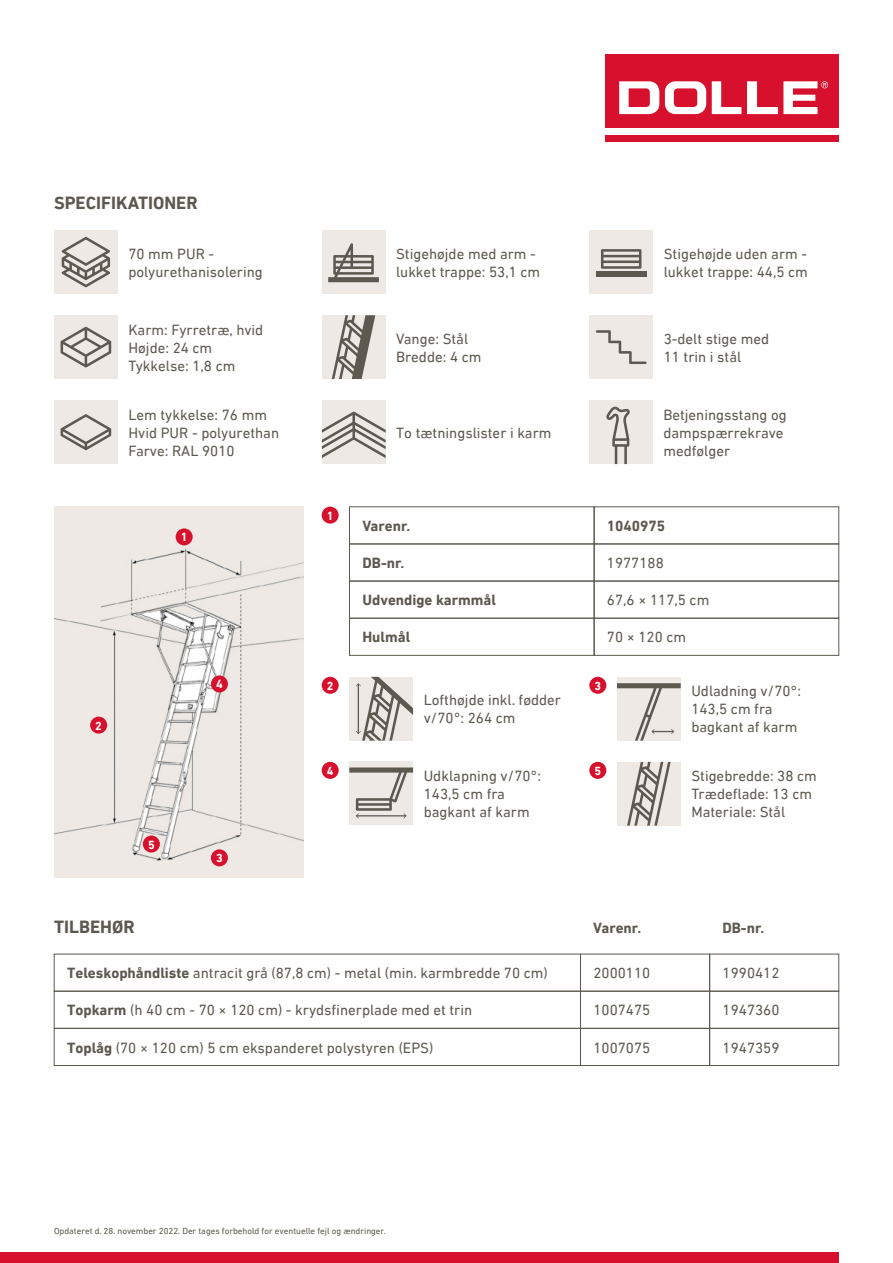
<style>
.page{position:relative;width:893px;height:1263px;background:#fff}
.page>*{position:absolute;margin:0;border:0;box-sizing:border-box;transform-origin:0 0}
.t1{font:700 18px "DIN Next LT Pro";color:#5d5951}
.t2{font:15px/18px "DIN Next LT Pro";color:#5d5951}
.t3{font:700 15px "DIN Next LT Pro";color:#5d5951}
.t4{font:700 12px "DIN Next LT Pro";color:#fff}
.t5{font:9px "DIN Next LT Pro";color:#5d5951}
.s1{font-weight:700}
</style>
<div class="page">
<div style="left:617px;top:762px;width:64px;height:64px;background:#eee9e5"></div>
<svg style="left:627px;top:762px;width:44px;height:64px"></svg>
<div style="left:617px;top:677px;width:64px;height:64px;background:#eee9e5"></div>
<svg style="left:617px;top:683px;width:64px;height:58px"></svg>
<div style="left:349px;top:761px;width:64px;height:64px;background:#eee9e5"></div>
<svg style="left:349px;top:767px;width:64px;height:51px"></svg>
<img style="left:54px;top:507px;width:250px;height:370px">
<div style="left:349px;top:677px;width:64px;height:64px;background:#eee9e5"></div>
<svg style="left:356px;top:677px;width:57px;height:64px"></svg>
<div style="left:322px;top:315px;width:63px;height:64px;background:#eee9e5"></div>
<svg style="left:332px;top:315px;width:43px;height:64px"></svg>
<div style="left:589px;top:315px;width:64px;height:64px;background:#eee9e5"></div>
<svg style="left:596px;top:330px;width:50px;height:34px"></svg>
<div style="left:54px;top:315px;width:64px;height:64px;background:#eee9e5"></div>
<svg style="left:61px;top:327px;width:50px;height:40px"></svg>
<div style="left:589px;top:230px;width:64px;height:64px;background:#eee9e5"></div>
<div style="left:596px;top:271px;width:50px;height:5px;background:#5d5951"></div>
<svg style="left:601px;top:249px;width:40px;height:20px"></svg>
<div style="left:322px;top:230px;width:63px;height:64px;background:#eee9e5"></div>
<svg style="left:328px;top:243px;width:51px;height:39px"></svg>
<div style="left:54px;top:230px;width:64px;height:64px;background:#eee9e5"></div>
<svg style="left:62px;top:237px;width:48px;height:50px"></svg>
<div style="left:349px;top:507px;width:245px;height:37px;border:1px solid #5d5951"></div>
<div style="left:349px;top:618px;width:245px;height:37px;border:1px solid #5d5951"></div>
<div style="left:349px;top:544px;width:245px;height:37px;border:1px solid #5d5951"></div>
<div style="left:349px;top:581px;width:245px;height:37px;border:1px solid #5d5951"></div>
<div style="left:594px;top:507px;width:245px;height:37px;border:1px solid #5d5951"></div>
<div style="left:594px;top:618px;width:245px;height:37px;border:1px solid #5d5951"></div>
<div style="left:594px;top:544px;width:245px;height:37px;border:1px solid #5d5951"></div>
<div style="left:594px;top:581px;width:245px;height:37px;border:1px solid #5d5951"></div>
<div style="left:322px;top:507px;width:17px;height:17px;background:#d7102d;border-radius:50%"></div>
<div style="left:176px;top:528px;width:17px;height:17px;background:#d7102d;border-radius:50%"></div>
<div style="left:322px;top:677px;width:17px;height:17px;background:#d7102d;border-radius:50%"></div>
<div style="left:90px;top:717px;width:17px;height:17px;background:#d7102d;border-radius:50%"></div>
<div style="left:322px;top:762px;width:17px;height:17px;background:#d7102d;border-radius:50%"></div>
<div style="left:211px;top:675px;width:17px;height:17px;background:#d7102d;border-radius:50%"></div>
<div style="left:589px;top:677px;width:17px;height:17px;background:#d7102d;border-radius:50%"></div>
<div style="left:211px;top:849px;width:17px;height:17px;background:#d7102d;border-radius:50%"></div>
<div style="left:589px;top:762px;width:17px;height:17px;background:#d7102d;border-radius:50%"></div>
<div style="left:143px;top:835px;width:17px;height:17px;background:#d7102d;border-radius:50%"></div>
<div style="left:54px;top:400px;width:64px;height:64px;background:#eee9e5"></div>
<svg style="left:61px;top:414px;width:50px;height:36px"></svg>
<div style="left:54px;top:1028px;width:527px;height:38px;border:1px solid #5d5951"></div>
<div style="left:580px;top:1028px;width:130px;height:38px;border:1px solid #5d5951"></div>
<div style="left:709px;top:1028px;width:130px;height:38px;border:1px solid #5d5951"></div>
<div style="left:54px;top:991px;width:527px;height:37px;border:1px solid #5d5951"></div>
<div style="left:580px;top:991px;width:130px;height:37px;border:1px solid #5d5951"></div>
<div style="left:709px;top:991px;width:130px;height:37px;border:1px solid #5d5951"></div>
<div style="left:589px;top:400px;width:64px;height:64px;background:#eee9e5"></div>
<svg style="left:606px;top:407px;width:24px;height:57px"></svg>
<div style="left:322px;top:400px;width:64px;height:64px;background:#eee9e5"></div>
<svg style="left:322px;top:412px;width:63px;height:46px"></svg>
<div style="left:605px;top:54px;width:234px;height:87px;background:#d7102d"></div>
<div style="left:605px;top:128px;width:234px;height:6px;background:#fff"></div>
<svg style="left:619px;top:81px;width:209px;height:33px"></svg>
<div style="left:0;top:1252px;width:839px;height:11px;background:#d7102d"></div>
<p class="t1" style="left:54px;top:192px;width:145px">SPECIFIKATIONER</p>
<p class="t2" style="left:128px;top:244px;width:136px">70 mm PUR - polyurethanisolering</p>
<p class="t2" style="left:128px;top:320px;width:136px">Karm: Fyrretræ, hvid<br>Højde: 24 cm<br>Tykkelse: 1,8 cm</p>
<p class="t2" style="left:128px;top:405px;width:152px">Lem tykkelse: 76 mm<br>Hvid PUR - polyurethan<br>Farve: RAL 9010</p>
<p class="t4" style="left:181px;top:530px;width:8px">1</p>
<p class="t4" style="left:327px;top:508px;width:8px">1</p>
<p class="t2" style="left:396px;top:244px;width:146px">Stigehøjde med arm - lukket trappe: 53,1 cm</p>
<p class="t2" style="left:396px;top:329px;width:87px">Vange: Stål<br>Bredde: 4 cm</p>
<p class="t2" style="left:396px;top:423px;width:157px">To tætningslister i karm</p>
<p class="t3" style="left:362px;top:517px;width:50px">Varenr.</p>
<p class="t3" style="left:362px;top:554px;width:44px">DB-nr.</p>
<p class="t3" style="left:362px;top:591px;width:135px">Udvendige karmmål</p>
<p class="t3" style="left:362px;top:628px;width:49px">Hulmål</p>
<p class="t2" style="left:664px;top:244px;width:146px">Stigehøjde uden arm - lukket trappe: 44,5 cm</p>
<p class="t2" style="left:664px;top:329px;width:107px">3-delt stige med<br>11 trin i stål</p>
<p class="t2" style="left:663px;top:405px;width:125px">Betjeningsstang og dampspærrekrave medfølger</p>
<p class="t3" style="left:607px;top:517px;width:60px">1040975</p>
<p class="t2" style="left:607px;top:554px;width:58px">1977188</p>
<p class="t2" style="left:607px;top:591px;width:104px">67,6 × 117,5 cm</p>
<p class="t2" style="left:607px;top:628px;width:81px">70 × 120 cm</p>
<p class="t4" style="left:95px;top:718px;width:8px">2</p>
<p class="t4" style="left:148px;top:837px;width:8px">5</p>
<p class="t4" style="left:216px;top:677px;width:8px">4</p>
<p class="t4" style="left:594px;top:679px;width:8px">3</p>
<p class="t4" style="left:327px;top:679px;width:8px">2</p>
<p class="t4" style="left:216px;top:851px;width:8px">3</p>
<p class="t4" style="left:327px;top:764px;width:8px">4</p>
<p class="t2" style="left:424px;top:691px;width:139px">Lofthøjde inkl. fødder v/70°: 264 cm</p>
<p class="t2" style="left:424px;top:767px;width:119px">Udklapning v/70°:<br>143,5 cm fra bagkant af karm</p>
<p class="t4" style="left:594px;top:764px;width:8px">5</p>
<p class="t2" style="left:691px;top:682px;width:111px">Udladning v/70°:<br>143,5 cm fra bagkant af karm</p>
<p class="t2" style="left:691px;top:767px;width:127px">Stigebredde: 38 cm<br>Trædeflade: 13 cm<br>Materiale: Stål</p>
<p class="t1" style="left:54px;top:916px;width:82px">TILBEHØR</p>
<p class="t3" style="left:593px;top:919px;width:50px">Varenr.</p>
<p class="t3" style="left:722px;top:919px;width:44px">DB-nr.</p>
<p class="t2" style="left:67px;top:964px;width:482px"><span class="s1">Teleskophåndliste</span> antracit grå (87,8 cm) - metal (min. karmbredde 70 cm)</p>
<p class="t2" style="left:67px;top:1001px;width:407px"><span class="s1">Topkarm</span> (h 40 cm - 70 × 120 cm) - krydsfinerplade med et trin</p>
<p class="t2" style="left:593px;top:964px;width:58px">2000110</p>
<p class="t2" style="left:723px;top:964px;width:58px">1990412</p>
<p class="t2" style="left:593px;top:1001px;width:58px">1007475</p>
<p class="t2" style="left:723px;top:1001px;width:58px">1947360</p>
<p class="t2" style="left:67px;top:1038px;width:368px"><span class="s1">Toplåg</span> (70 × 120 cm) 5 cm ekspanderet polystyren (EPS)</p>
<p class="t2" style="left:593px;top:1038px;width:58px">1007075</p>
<p class="t2" style="left:723px;top:1038px;width:58px">1947359</p>
<p class="t5" style="left:54px;top:1226px;width:333px">Opdateret d. 28. november 2022. Der tages forbehold for eventuelle fejl og ændringer.</p>
</div>
